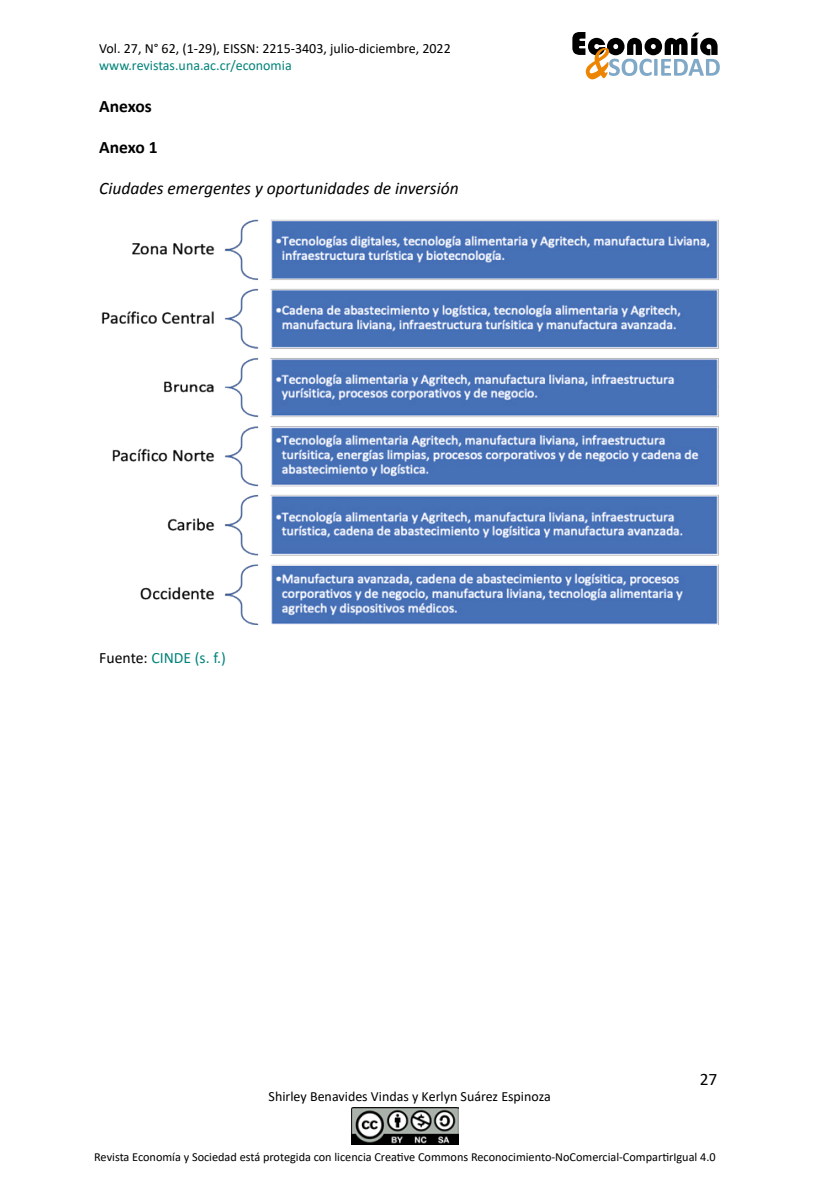
<style>
.page{position:relative;width:819px;height:1197px;background:#fff}
.page>*{position:absolute;margin:0;border:0;box-sizing:border-box;transform-origin:0 0}
.t1{font:italic 17.5px "Calibri";color:#000}
.t2{font:700 17.5px "Calibri";color:#000}
.t3{font:17.5px "Calibri";color:#000}
.t4{font:15.75px "Calibri";color:#008379}
.t5{font:14px "Calibri";color:#000}
.t6{font:14px "Calibri";color:#008379}
.t7{font:12.25px "Calibri";color:#000}
.s1{color:#000}
</style>
<div class="page">
<svg style="left:572px;top:32px;width:148px;height:47px"></svg>
<img style="left:352px;top:1107px;width:106px;height:38px">
<img style="left:101px;top:219px;width:618px;height:405px">
<p class="t5" style="left:99px;top:38px;width:353px">Vol. 27, N° 62, (1-29), EISSN: 2215-3403, julio-diciembre, 2022</p>
<p class="t6" style="left:99px;top:55px;width:194px">www.revistas.una.ac.cr/economia</p>
<h1 class="t2" style="left:99px;top:94px;width:54px">Anexos</h1>
<h1 class="t2" style="left:99px;top:135px;width:60px">Anexo 1</h1>
<h1 class="t1" style="left:99px;top:176px;width:361px">Ciudades emergentes y oportunidades de inversión</h1>
<p class="t4" style="left:99px;top:647px;width:128px"><span class="s1">Fuente:</span> CINDE (s. f.)</p>
<p class="t5" style="left:269px;top:1086px;width:284px">Shirley Benavides Vindas y Kerlyn Suárez Espinoza</p>
<h1 class="t3" style="left:700px;top:1067px;width:19px">27</h1>
<p class="t7" style="left:94px;top:1149px;width:623px">Revista Economía y Sociedad está protegida con licencia Creative Commons Reconocimiento-NoComercial-CompartirIgual 4.0</p>
</div>
